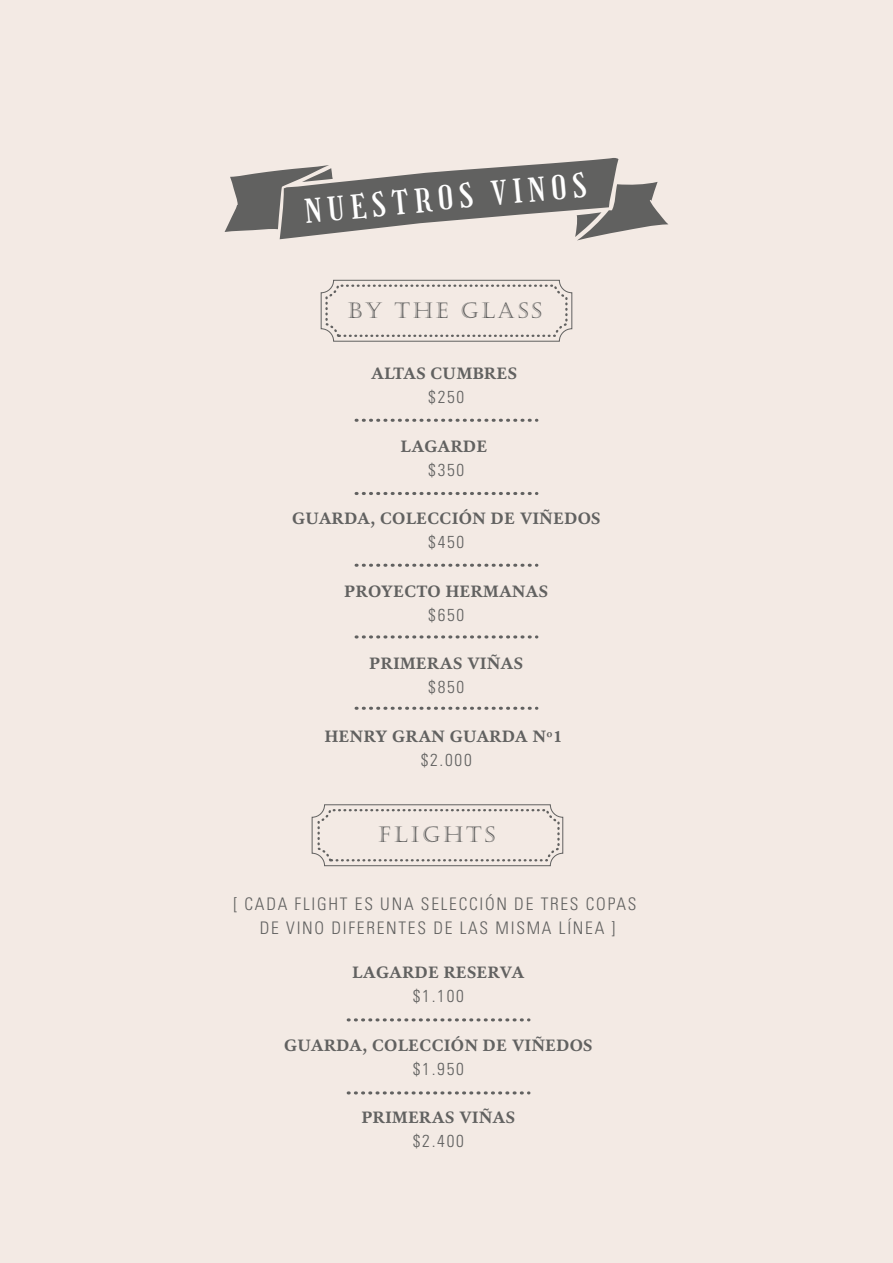
<style>
.page{position:relative;width:893px;height:1263px;background:#f3eae4}
.page>*{position:absolute;margin:0;border:0;box-sizing:border-box;transform-origin:0 0}
.t1{font:31.95px "Girassol";color:#fff}
.t2{font:21.6px "Castellar MT Std";letter-spacing:.15em;color:#5e5e5d}
.t3{font:700 17.4px "Ashbury";letter-spacing:.015em;color:#616160}
.t4{font:300 condensed 17.4px/24.2px "Univers LT Std";letter-spacing:.1em;color:#616160;text-align:center}
</style>
<div class="page">
<svg style="left:356px;top:419px;width:181px;height:3px"></svg>
<svg style="left:356px;top:492px;width:181px;height:3px"></svg>
<svg style="left:356px;top:564px;width:181px;height:3px"></svg>
<svg style="left:356px;top:635px;width:181px;height:3px"></svg>
<svg style="left:356px;top:707px;width:181px;height:3px"></svg>
<svg style="left:348px;top:1018px;width:181px;height:3px"></svg>
<svg style="left:348px;top:1091px;width:181px;height:3px"></svg>
<div style="left:321px;top:280px;width:251px;height:61px;border:1px solid #616160;border-radius:12px"></div>
<div style="left:325px;top:285px;width:243px;height:52px;border:2px dashed #616160;border-radius:12px"></div>
<div style="left:312px;top:804px;width:251px;height:62px;border:1px solid #616160;border-radius:12px"></div>
<div style="left:317px;top:809px;width:243px;height:52px;border:2px dashed #616160;border-radius:12px"></div>
<svg style="left:225px;top:158px;width:443px;height:82px"></svg>
<h1 class="t1" style="left:304px;top:188px;width:283px;rotate:-5deg">NUESTROS VINOS</h1>
<p class="t2" style="left:348px;top:297px;width:196px">BY THE GLASS</p>
<p class="t3" style="left:371px;top:362px;width:147px">ALTAS CUMBRES</p>
<p class="t4" style="left:428px;top:385px;width:37px">$250</p>
<p class="t3" style="left:401px;top:434px;width:88px">LAGARDE</p>
<p class="t4" style="left:428px;top:458px;width:37px">$350</p>
<p class="t3" style="left:292px;top:507px;width:310px">GUARDA, COLECCIÓN DE VIÑEDOS</p>
<p class="t4" style="left:428px;top:530px;width:37px">$450</p>
<p class="t3" style="left:344px;top:579px;width:205px">PROYECTO HERMANAS</p>
<p class="t4" style="left:428px;top:603px;width:37px">$650</p>
<p class="t3" style="left:370px;top:652px;width:155px">PRIMERAS VIÑAS</p>
<p class="t4" style="left:428px;top:675px;width:37px">$850</p>
<p class="t3" style="left:325px;top:724px;width:240px">HENRY GRAN GUARDA Nº1</p>
<p class="t4" style="left:421px;top:747px;width:52px">$2.000</p>
<p class="t2" style="left:379px;top:822px;width:118px">FLIGHTS</p>
<p class="t4" style="left:233px;top:891px;width:404px">[ CADA FLIGHT ES UNA SELECCIÓN DE TRES COPAS<br>DE VINO DIFERENTES DE LAS MISMA LÍNEA ]</p>
<p class="t3" style="left:352px;top:961px;width:174px">LAGARDE RESERVA</p>
<p class="t4" style="left:413px;top:984px;width:52px">$1.100</p>
<p class="t3" style="left:284px;top:1033px;width:310px">GUARDA, COLECCIÓN DE VIÑEDOS</p>
<p class="t4" style="left:413px;top:1056px;width:52px">$1.950</p>
<p class="t3" style="left:362px;top:1106px;width:155px">PRIMERAS VIÑAS</p>
<p class="t4" style="left:413px;top:1129px;width:52px">$2.400</p>
</div>
